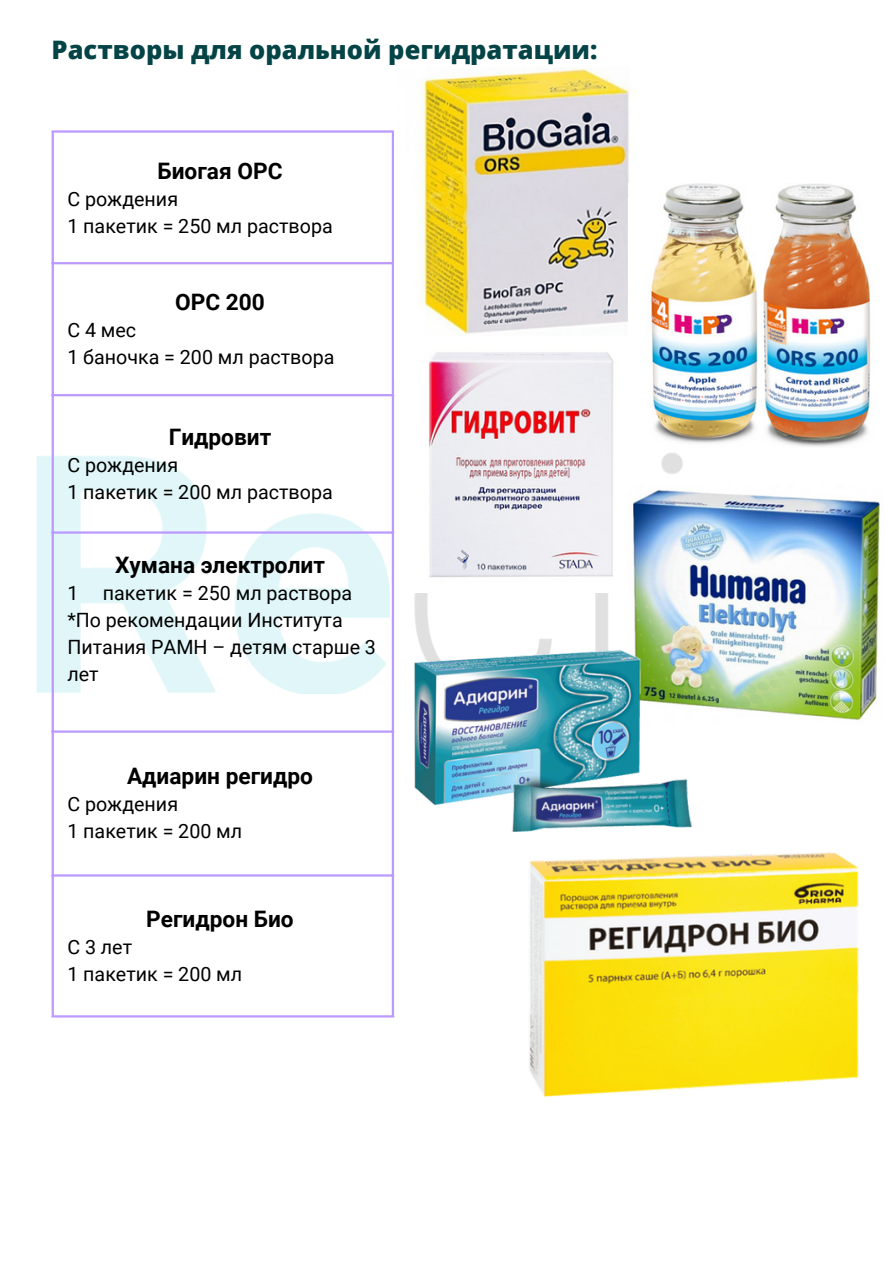
<style>
.page{position:relative;width:893px;height:1264px;background:#fff}
.page>*{position:absolute;margin:0;border:0;box-sizing:border-box;transform-origin:0 0}
.t1{font:800 25.5px "Open Sans";color:#044447}
.t2{font:700 22.65px "Roboto";color:#000}
.t3{font:19.65px/27px "Roboto";color:#000}
</style>
<div class="page">
<img style="left:36px;top:444px;width:647px;height:249px">
<hr style="left:52px;top:133px;width:2px;height:882px;background:#b9f">
<hr style="left:392px;top:133px;width:2px;height:882px;background:#b9f">
<hr style="left:52px;top:130px;width:342px;height:3px;background:#b9f">
<hr style="left:52px;top:262px;width:342px;height:2px;background:#b9f">
<hr style="left:52px;top:394px;width:342px;height:2px;background:#b9f">
<hr style="left:52px;top:531px;width:342px;height:2px;background:#b9f">
<hr style="left:52px;top:730px;width:342px;height:2px;background:#b9f">
<hr style="left:52px;top:874px;width:342px;height:2px;background:#b9f">
<hr style="left:52px;top:1015px;width:342px;height:2px;background:#b9f">
<img style="left:422px;top:68px;width:208px;height:267px">
<img style="left:628px;top:183px;width:242px;height:264px">
<img style="left:414px;top:352px;width:214px;height:240px">
<img style="left:628px;top:484px;width:252px;height:236px">
<img style="left:414px;top:649px;width:279px;height:182px">
<img style="left:529px;top:852px;width:330px;height:244px">
<p class="t1" style="left:52px;top:32px;width:547px">Растворы для оральной регидратации:</p>
<p class="t2" style="left:157px;top:158px;width:126px">Биогая ОРС</p>
<p class="t3" style="left:67px;top:185px;width:267px">С рождения<br>1 пакетик = 250 мл раствора</p>
<p class="t2" style="left:175px;top:289px;width:91px">ОРС 200</p>
<p class="t3" style="left:67px;top:317px;width:268px">С 4 мес<br>1 баночка = 200 мл раствора</p>
<p class="t2" style="left:169px;top:423px;width:104px">Гидровит</p>
<p class="t3" style="left:67px;top:451px;width:267px">С рождения<br>1 пакетик = 200 мл раствора</p>
<p class="t2" style="left:115px;top:552px;width:211px">Хумана электролит</p>
<p class="t3" style="left:67px;top:579px;width:310px">1 пакетик = 250 мл раствора *По рекомендации Института<br>Питания РАМН – детям старше 3 лет</p>
<p class="t2" style="left:127px;top:763px;width:187px">Адиарин регидро</p>
<p class="t3" style="left:67px;top:791px;width:176px">С рождения<br>1 пакетик = 200 мл</p>
<p class="t2" style="left:146px;top:906px;width:149px">Регидрон Био</p>
<p class="t3" style="left:67px;top:933px;width:176px">С 3 лет<br>1 пакетик = 200 мл</p>
</div>
